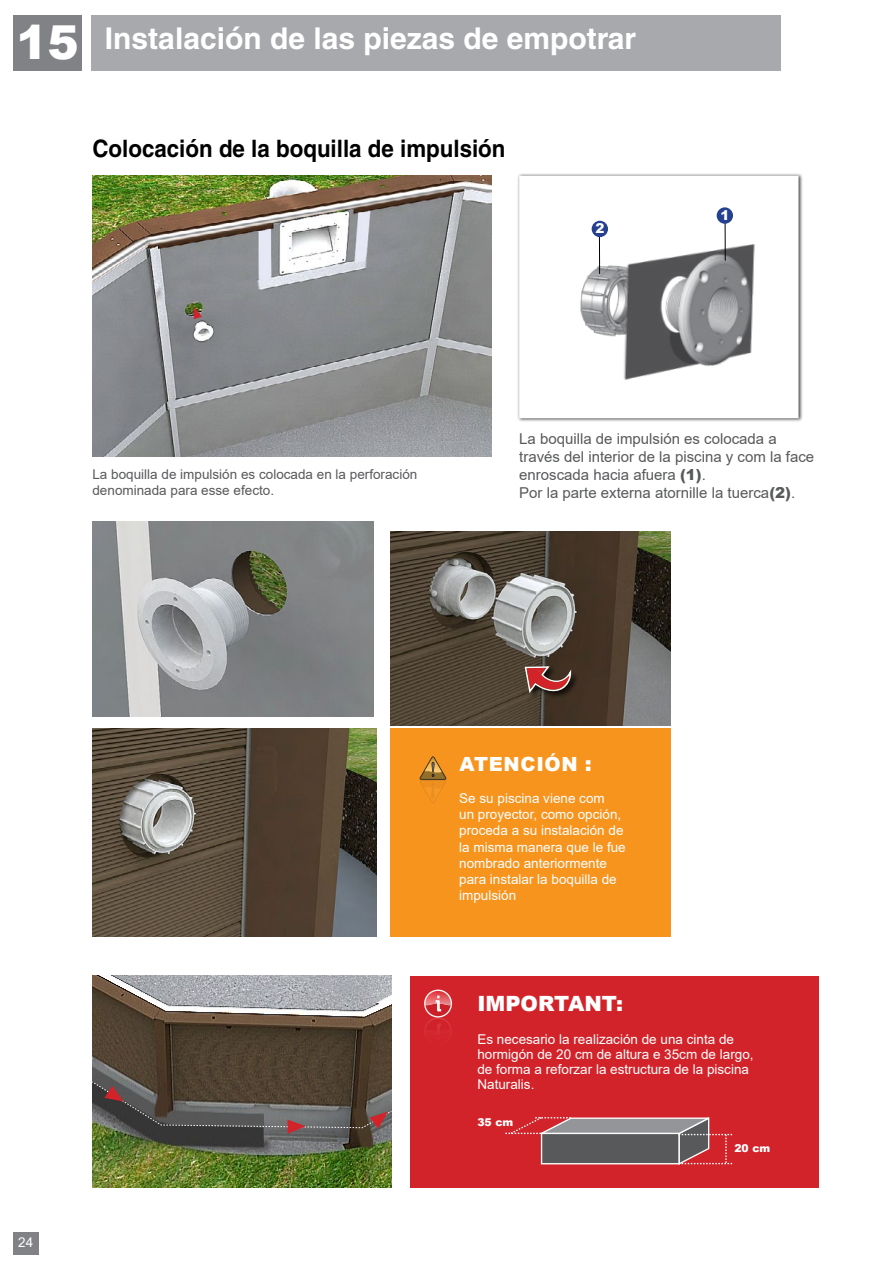
<style>
.page{position:relative;width:893px;height:1263px;background:#fff}
.page>*{position:absolute;margin:0;border:0;box-sizing:border-box;transform-origin:0 0}
.t1{font:700 30px "Helvetica LT Std";color:#fff}
.t2{font:700 24px "Helvetica LT Std";color:#000;scale:.93 1}
.t3{font:900 21px "Arial";color:#fff}
.t4{font:900 19.5px "Arial";letter-spacing:.035em;color:#fff}
.t5{font:15px/18px "Arial";color:#58595b}
.t6{font:13.5px/16.2px "Arial";color:#fff}
.t7{font:13.5px/16.2px "Arial";color:#58595b}
.t8{font:900 13.5px "Arial";color:#fff}
.t9{font:900 10.8px "Arial";color:#fff}
.s1{font-family:"Arial";font-weight:900;font-size:46.8px}
.s2{font-weight:900}
.s3{font-size:21px}
</style>
<div class="page">
<div style="left:13px;top:1232px;width:25px;height:22px;background:#808285"></div>
<div style="left:13px;top:15px;width:69px;height:56px;background:#808285"></div>
<div style="left:91px;top:15px;width:690px;height:56px;background:#a7a9ac"></div>
<img style="left:93px;top:522px;width:280px;height:194px">
<div style="left:517px;top:173px;width:285px;height:249px;background:#000;opacity:.75"></div>
<div style="left:519px;top:176px;width:279px;height:242px;background:#fff"></div>
<img style="left:580px;top:219px;width:175px;height:161px">
<hr style="left:725px;top:219px;width:1px;height:42px;background:#000">
<hr style="left:599px;top:232px;width:1px;height:42px;background:#000">
<div style="left:717px;top:207px;width:16px;height:17px;background:#25408f;border-radius:50%"></div>
<div style="left:592px;top:221px;width:16px;height:16px;background:#25408f;border-radius:50%"></div>
<img style="left:390px;top:531px;width:281px;height:194px">
<div style="left:390px;top:728px;width:281px;height:209px;background:#f7941e"></div>
<img style="left:92px;top:728px;width:284px;height:209px">
<div style="left:524px;top:665px;width:55px;height:35px;background:#000;opacity:.75"></div>
<svg style="left:524px;top:665px;width:48px;height:30px"></svg>
<img style="left:93px;top:175px;width:399px;height:281px">
<svg style="left:194px;top:307px;width:8px;height:12px"></svg>
<div style="left:410px;top:976px;width:408px;height:211px;background:#d2232a"></div>
<svg style="left:424px;top:989px;width:28px;height:28px"></svg>
<svg style="left:425px;top:990px;width:26px;height:37px"></svg>
<svg style="left:505px;top:1117px;width:227px;height:48px"></svg>
<svg style="left:419px;top:756px;width:28px;height:47px"></svg>
<img style="left:92px;top:976px;width:299px;height:212px">
<svg style="left:92px;top:1081px;width:300px;height:53px;background:#5b524c"></svg>
<h1 class="t1" style="left:16px;top:21px;width:621px"><span class="s1">15</span> Instalación de las piezas de empotrar</h1>
<h2 class="t2" style="left:92px;top:134px;width:446px">Colocación de la boquilla de impulsión</h2>
<p class="t8" style="left:595px;top:219px;width:11px">2</p>
<p class="t8" style="left:720px;top:205px;width:11px">1</p>
<p class="t7" style="left:92px;top:466px;width:326px">La boquilla de impulsión es colocada en la perforación denominada para esse efecto.</p>
<p class="t5" style="left:519px;top:429px;width:297px">La boquilla de impulsión es colocada a través del interior de la piscina y com la face enroscada hacia afuera <span class="s2">(1)</span>.<br>Por la parte externa atornille la tuerca<span class="s2">(2)</span>.</p>
<h3 class="t4" style="left:460px;top:749px;width:134px">ATENCIÓN <span class="s3">:</span></h3>
<p class="t6" style="left:459px;top:790px;width:168px">Se su piscina viene com<br>un proyector, como opción, proceda a su instalación de la misma manera que le fue nombrado anteriormente para instalar la boquilla de impulsión</p>
<h3 class="t3" style="left:477px;top:989px;width:147px">IMPORTANT:</h3>
<p class="t6" style="left:477px;top:1032px;width:278px;line-height:15px">Es necesario la realización de una cinta de hormigón de 20 cm de altura e 35cm de largo, de forma a reforzar la estructura de la piscina Naturalis.</p>
<p class="t6" style="left:18px;top:1234px;width:17px">24</p>
<p class="t9" style="left:477px;top:1114px;width:37px">35 cm</p>
<p class="t9" style="left:734px;top:1140px;width:37px">20 cm</p>
</div>
